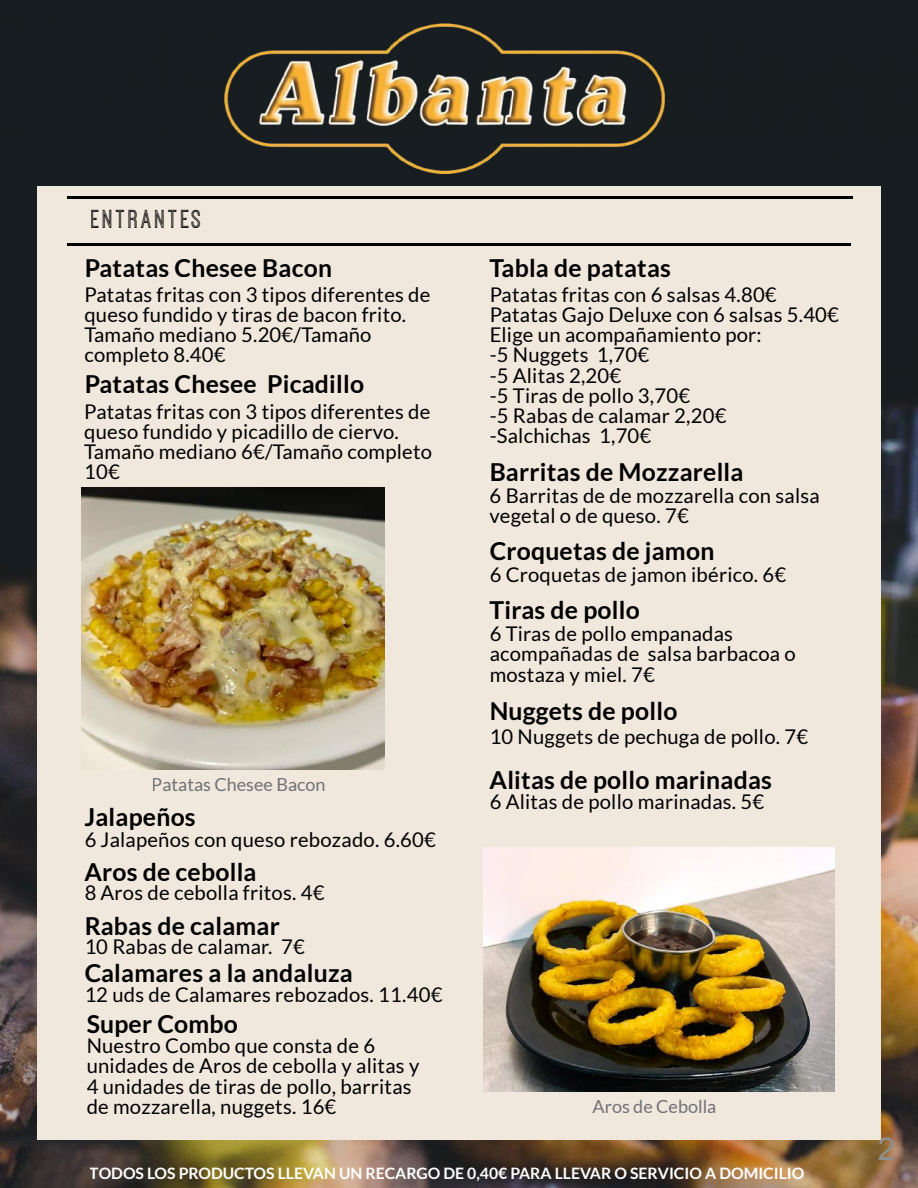
<style>
.page{position:relative;width:918px;height:1188px;background:#fff}
.page>*{position:absolute;margin:0;border:0;box-sizing:border-box;transform-origin:0 0}
.t1{font:31.5px "Arial";color:#8f8f8f}
.t2{font:27px "Ostrich Sans Inline";letter-spacing:.11em;color:#000}
.t3{font:700 24.75px "Lato";letter-spacing:.01em;color:#000}
.t4{font:20.25px/20.2px "Lato";letter-spacing:.01em;color:#000}
.t5{font:18px "Lato";color:#717274}
.t6{font:700 15.75px "Lato";color:#fff}
</style>
<div class="page">
<img style="left:0;top:0;width:918px;height:1188px">
<div style="left:37px;top:186px;width:844px;height:954px;background:#f0e7dd"></div>
<hr style="left:68px;top:243px;width:83px;height:3px;background:#000">
<hr style="left:151px;top:243px;width:83px;height:3px;background:#000">
<hr style="left:234px;top:243px;width:84px;height:3px;background:#000">
<hr style="left:318px;top:243px;width:83px;height:3px;background:#000">
<hr style="left:401px;top:243px;width:83px;height:3px;background:#000">
<hr style="left:484px;top:243px;width:84px;height:3px;background:#000">
<hr style="left:568px;top:243px;width:83px;height:3px;background:#000">
<hr style="left:651px;top:243px;width:83px;height:3px;background:#000">
<hr style="left:734px;top:243px;width:84px;height:3px;background:#000">
<hr style="left:818px;top:243px;width:32px;height:3px;background:#000">
<img style="left:484px;top:847px;width:351px;height:244px">
<img style="left:81px;top:487px;width:304px;height:283px">
<img style="left:57px;top:0;width:804px;height:199px">
<h2 class="t2" style="left:91px;top:206px;width:112px">ENTRANTES</h2>
<p class="t3" style="left:84px;top:252px;width:249px">Patatas Chesee Bacon</p>
<p class="t4" style="left:84px;top:284px;width:348px">Patatas fritas con 3 tipos diferentes de queso fundido y tiras de bacon frito.<br>Tamaño mediano 5.20€/Tamaño completo 8.40€</p>
<p class="t3" style="left:84px;top:368px;width:281px">Patatas Chesee Picadillo</p>
<p class="t4" style="left:84px;top:401px;width:349px">Patatas fritas con 3 tipos diferentes de queso fundido y picadillo de ciervo.<br>Tamaño mediano 6€/Tamaño completo<br>10€</p>
<p class="t5" style="left:152px;top:773px;width:175px">Patatas Chesee Bacon</p>
<p class="t3" style="left:84px;top:801px;width:113px">Jalapeños</p>
<p class="t4" style="left:84px;top:829px;width:353px">6 Jalapeños con queso rebozado. 6.60€</p>
<p class="t4" style="left:84px;top:882px;width:242px">8 Aros de cebolla fritos. 4€</p>
<p class="t3" style="left:84px;top:857px;width:174px">Aros de cebolla</p>
<p class="t3" style="left:84px;top:910px;width:197px">Rabas de calamar</p>
<p class="t4" style="left:84px;top:936px;width:222px">10 Rabas de calamar. 7€</p>
<p class="t3" style="left:84px;top:958px;width:270px">Calamares a la andaluza</p>
<p class="t4" style="left:84px;top:984px;width:360px">12 uds de Calamares rebozados. 11.40€</p>
<p class="t3" style="left:87px;top:1008px;width:153px">Super Combo</p>
<p class="t4" style="left:87px;top:1035px;width:334px">Nuestro Combo que consta de 6 unidades de Aros de cebolla y alitas y<br>4 unidades de tiras de pollo, barritas de mozzarella, nuggets. 16€</p>
<p class="t3" style="left:490px;top:252px;width:183px">Tabla de patatas</p>
<p class="t4" style="left:490px;top:284px;width:351px">Patatas fritas con 6 salsas 4.80€<br>Patatas Gajo Deluxe con 6 salsas 5.40€<br>Elige un acompañamiento por:<br>-5 Nuggets 1,70€<br>-5 Alitas 2,20€<br>-5 Tiras de pollo 3,70€<br>-5 Rabas de calamar 2,20€<br>-Salchichas 1,70€</p>
<p class="t3" style="left:490px;top:457px;width:255px">Barritas de Mozzarella</p>
<p class="t4" style="left:490px;top:485px;width:332px">6 Barritas de de mozzarella con salsa vegetal o de queso. 7€</p>
<p class="t3" style="left:490px;top:536px;width:226px">Croquetas de jamon</p>
<p class="t4" style="left:490px;top:564px;width:298px">6 Croquetas de jamon ibérico. 6€</p>
<p class="t3" style="left:490px;top:594px;width:152px">Tiras de pollo</p>
<p class="t4" style="left:490px;top:623px;width:308px">6 Tiras de pollo empanadas acompañadas de salsa barbacoa o mostaza y miel. 7€</p>
<p class="t3" style="left:490px;top:696px;width:189px">Nuggets de pollo</p>
<p class="t4" style="left:490px;top:726px;width:320px">10 Nuggets de pechuga de pollo. 7€</p>
<p class="t3" style="left:490px;top:764px;width:284px">Alitas de pollo marinadas</p>
<p class="t4" style="left:490px;top:791px;width:276px">6 Alitas de pollo marinadas. 5€</p>
<p class="t5" style="left:593px;top:1095px;width:125px">Aros de Cebolla</p>
<p class="t6" style="left:90px;top:1163px;width:716px">TODOS LOS PRODUCTOS LLEVAN UN RECARGO DE 0,40€ PARA LLEVAR O SERVICIO A DOMICILIO</p>
<h1 class="t1" style="left:878px;top:1131px;width:19px">2</h1>
</div>
